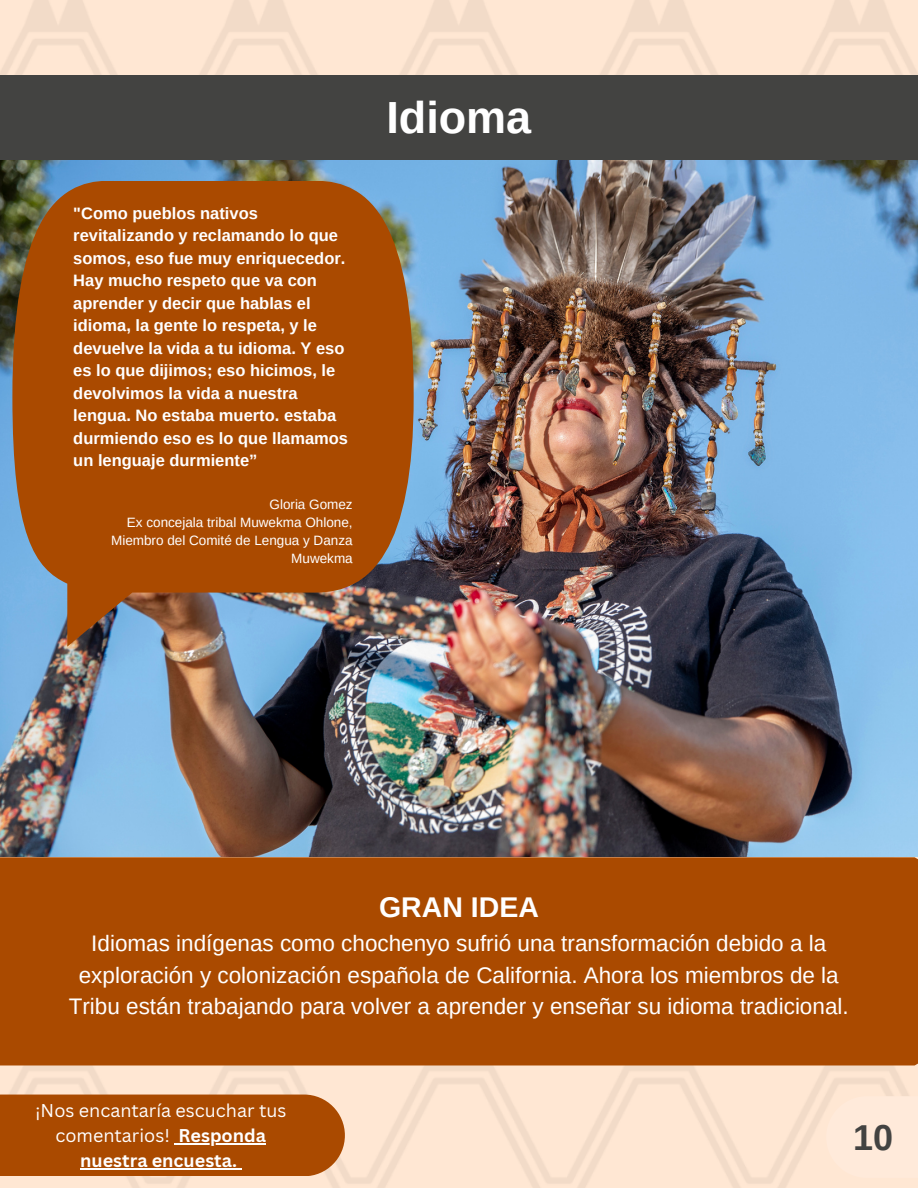
<style>
.page{position:relative;width:918px;height:1188px;background:#fff}
.page>*{position:absolute;margin:0;border:0;box-sizing:border-box;transform-origin:0 0}
.t1{font:700 45px "Arimo";color:#fff}
.t2{font:700 36px "Arimo";color:#434341}
.t3{font:700 28.5px "Arimo";color:#fff}
.t4{font:22.5px/31.5px "Arimo";color:#fff;text-align:center}
.t5{font:18px/24.8px "Canva Sans";color:#fff;text-align:center}
.t6{font:700 16.5px/22.5px "Arimo";color:#fff}
.t7{font:13.5px/18px "Arimo";color:#fff;text-align:right}
.s1{font-weight:700}
</style>
<div class="page">
<img style="left:0;top:0;width:918px;height:1188px">
<div style="left:0;top:76px;width:918px;height:661px;background:#434341"></div>
<img style="left:0;top:161px;width:918px;height:696px">
<svg style="left:12px;top:181px;width:402px;height:412px;fill:#aa4a00"></svg>
<div style="left:0;top:857px;width:918px;height:208px;background:#aa4a00"></div>
<div style="left:826px;top:1096px;width:92px;height:82px;background:#ffeada"></div>
<div style="left:0;top:1095px;width:345px;height:81px;background:#aa4a00"></div>
<p class="t6" style="left:73px;top:202px;width:276px">"Como pueblos nativos revitalizando y reclamando lo que somos, eso fue muy enriquecedor.<br>Hay mucho respeto que va con aprender y decir que hablas el idioma, la gente lo respeta, y le devuelve la vida a tu idioma. Y eso es lo que dijimos; eso hicimos, le devolvimos la vida a nuestra lengua. No estaba muerto. estaba durmiendo eso es lo que llamamos un lenguaje durmiente”</p>
<p class="t7" style="left:270px;top:495px;width:85px">Gloria Gomez</p>
<p class="t7" style="left:111px;top:513px;width:243px">Ex concejala tribal Muwekma Ohlone,<br>Miembro del Comité de Lengua y Danza<br>Muwekma</p>
<p class="t1" style="left:386px;top:93px;width:146px">Idioma</p>
<p class="t3" style="left:379px;top:892px;width:161px">GRAN IDEA</p>
<p class="t4" style="left:69px;top:928px;width:781px">Idiomas indígenas como chochenyo sufrió una transformación debido a la exploración y colonización española de California. Ahora los miembros de la<br>Tribu están trabajando para volver a aprender y enseñar su idioma tradicional.</p>
<p class="t5" style="left:35px;top:1098px;width:253px">¡Nos encantaría escuchar tus comentarios! <span class="s1">Responda nuestra encuesta.</span></p>
<p class="t2" style="left:853px;top:1117px;width:42px">10</p>
</div>
